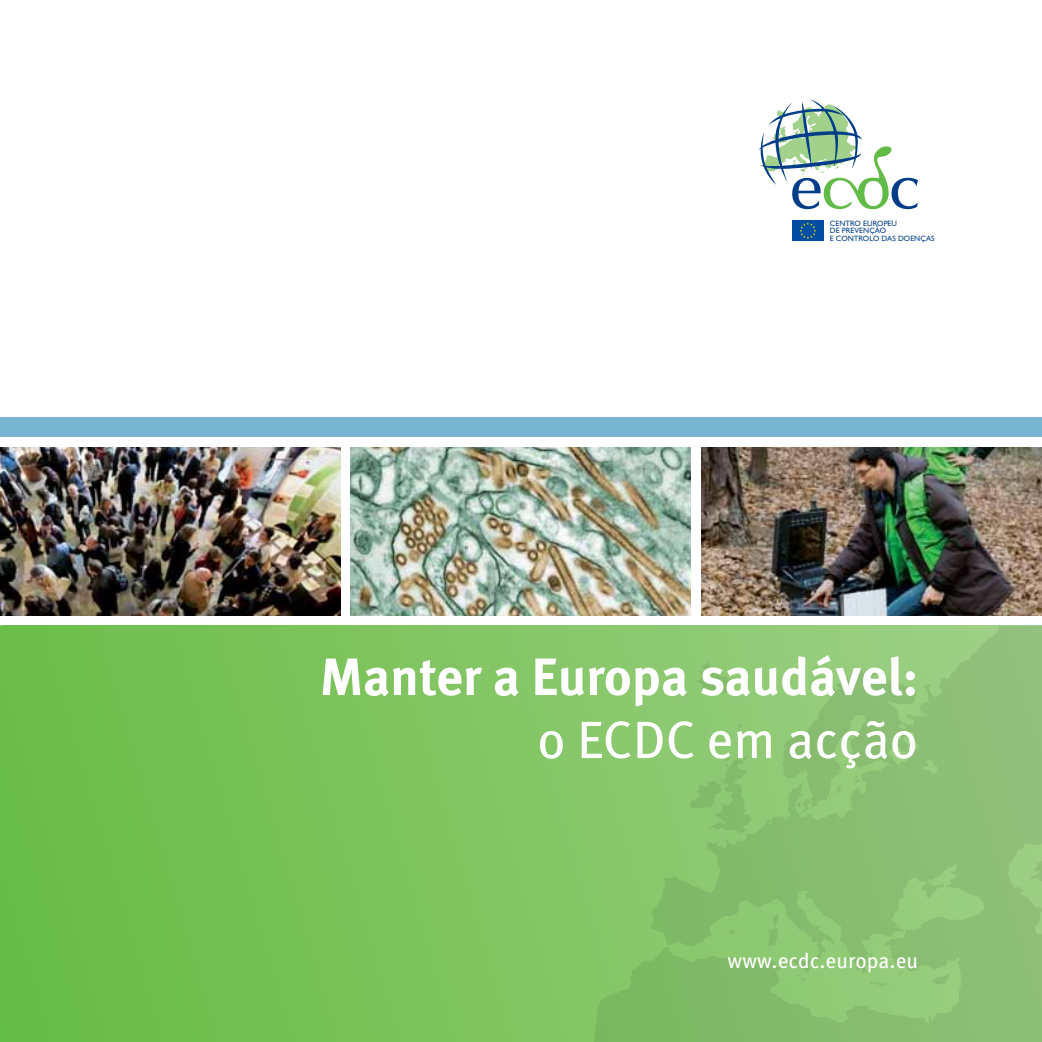
<style>
.page{position:relative;width:1042px;height:1042px;background:#fff}
.page>*{position:absolute;margin:0;border:0;box-sizing:border-box;transform-origin:0 0}
.t1{font:700 52.5px "Meta Pro";letter-spacing:-.005em;color:#fff}
.t2{font:52.5px "Meta Pro";letter-spacing:-.005em;color:#fff}
.t3{font:21px "Meta Pro";color:#fff}
.t4{font:7.7px/7.9px "Gill Sans";letter-spacing:.005em;color:#023e88}
</style>
<div class="page">
<svg style="left:0;top:626px;width:593px;height:416px;background:#77c157"></svg>
<svg style="left:593px;top:626px;width:448px;height:36px;background:#93ca79"></svg>
<svg style="left:592px;top:662px;width:449px;height:380px;background:#8bc271"></svg>
<svg style="left:759px;top:100px;width:158px;height:109px"></svg>
<svg style="left:823px;top:220px;width:1px;height:21px"></svg>
<div style="left:792px;top:220px;width:31px;height:21px;background:#034ea2"></div>
<svg style="left:800px;top:222px;width:15px;height:17px"></svg>
<div style="left:0;top:417px;width:1041px;height:20px;background:#76b4cf"></div>
<img style="left:0;top:447px;width:340px;height:169px">
<img style="left:701px;top:447px;width:340px;height:169px">
<img style="left:350px;top:447px;width:340px;height:169px">
<p class="t4" style="left:829px;top:220px;width:106px">CENTRO EUROPEU<br>DE PREVENÇÃO<br>E CONTROLO DAS DOENÇAS</p>
<h1 class="t1" style="left:320px;top:657px;width:600px">Manter a Europa saudável:</h1>
<h1 class="t2" style="left:537px;top:720px;width:382px">o ECDC em acção</h1>
<h2 class="t3" style="left:727px;top:953px;width:192px">www.ecdc.europa.eu</h2>
</div>
